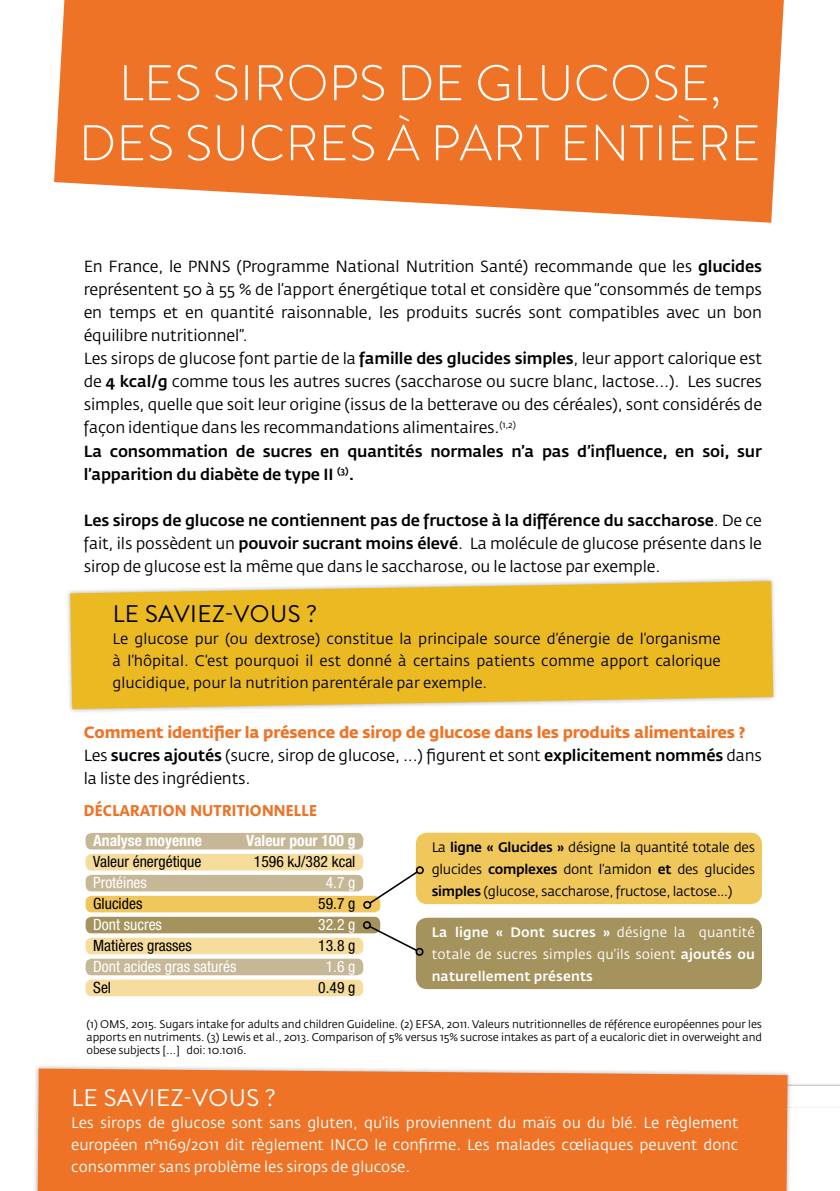
<style>
.page{position:relative;width:840px;height:1191px;background:#fff}
.page>*{position:absolute;margin:0;border:0;box-sizing:border-box;transform-origin:0 0}
.t1{font:300 50px/60px "Brandon Grotesque";letter-spacing:.01em;color:#fff;text-align:center}
.t2{font:24px "Brandon Grotesque";letter-spacing:.02em;color:#000}
.t3{font:24px "Brandon Grotesque";letter-spacing:.02em;color:#fff}
.t4{font:16px/23px "Fedra Sans Std";letter-spacing:-.01em;color:#000}
.t5{font:700 16px/23px "Fedra Sans Std";letter-spacing:-.01em;color:#ee7326}
.t6{font:700 16px "Aroma No 2 LT Pro";letter-spacing:.015em;color:#ee7326}
.t7{font:condensed 15.6px "Helvetica Neue LT Std";color:#000}
.t8{font:condensed 15.6px "Helvetica Neue LT Std";color:#fff}
.t9{font:700 condensed 15.6px "Helvetica Neue LT Std";color:#fff}
.t10{font:15px/22px "Fedra Sans Std";color:#000;text-align:justify}
.t11{font:15px/22px "Fedra Sans Std";color:#fff;text-align:justify}
.t12{font:13.6px/22px "Fedra Sans Std";letter-spacing:-.02em;color:#000;text-align:justify}
.t13{font:13.6px/22px "Fedra Sans Std";letter-spacing:.01em;color:#fff;text-align:justify}
.t14{font:11px/13.2px "Fedra Sans Std";letter-spacing:-.01em;color:#000;text-align:justify}
.s1{font-weight:500}
.s2{font-weight:400;color:#000}
.s3{font-weight:500;color:#000}
</style>
<div class="page">
<div style="left:732px;top:1083px;width:107px;height:25px;background:#000;opacity:.35"></div>
<div style="left:735px;top:1086px;width:104px;height:20px;background:#fff"></div>
<svg style="left:54px;top:0;width:729px;height:223px;background:#ef813c"></svg>
<div style="left:65px;top:576px;width:712px;height:138px;background:#000;opacity:.3"></div>
<svg style="left:70px;top:581px;width:702px;height:128px;background:#ebbf36"></svg>
<div style="left:33px;top:1063px;width:758px;height:128px;background:#000;opacity:.3"></div>
<div style="left:38px;top:1068px;width:749px;height:123px;background:#ee7326"></div>
<div style="left:86px;top:833px;width:277px;height:16px;background:#c6b896;border-radius:6px"></div>
<div style="left:86px;top:916px;width:294px;height:17px;background:#a5935e;border-radius:6px"></div>
<div style="left:86px;top:875px;width:277px;height:16px;background:#c6b896;border-radius:6px"></div>
<div style="left:86px;top:958px;width:277px;height:17px;background:#c6b896;border-radius:6px"></div>
<div style="left:86px;top:854px;width:277px;height:16px;background:#f6dc9d;border-radius:6px"></div>
<div style="left:86px;top:937px;width:277px;height:17px;background:#f6dc9d;border-radius:6px"></div>
<div style="left:86px;top:895px;width:294px;height:17px;background:#f0c75a;border-radius:6px"></div>
<div style="left:86px;top:979px;width:277px;height:17px;background:#f6dc9d;border-radius:6px"></div>
<div style="left:415px;top:832px;width:346px;height:72px;background:#f0c75a;border-radius:11px"></div>
<div style="left:415px;top:917px;width:346px;height:72px;background:#a5935e;border-radius:11px"></div>
<svg style="left:367px;top:872px;width:52px;height:33px"></svg>
<div style="left:415px;top:866px;width:8px;height:8px;border:2px solid #000;border-radius:50%"></div>
<div style="left:363px;top:901px;width:8px;height:8px;border:2px solid #000;border-radius:50%"></div>
<svg style="left:367px;top:924px;width:50px;height:27px"></svg>
<div style="left:415px;top:947px;width:8px;height:8px;border:2px solid #000;border-radius:50%"></div>
<div style="left:363px;top:921px;width:8px;height:8px;border:2px solid #000;border-radius:50%"></div>
<h1 class="t1" style="left:79px;top:53px;width:682px">LES SIROPS DE GLUCOSE,<br>DES SUCRES À PART ENTIÈRE</h1>
<p class="t4" style="left:84px;top:255px;width:679px">En France, le PNNS (Programme National Nutrition Santé) recommande que les <span class="s1">glucides </span>représentent 50 à 55 % de l’apport énergétique total et considère que ‘‘consommés de temps en temps et en quantité raisonnable, les produits sucrés sont compatibles avec un bon équilibre nutritionnel”.<br>Les sirops de glucose font partie de la <span class="s1">famille des glucides simples</span>, leur apport calorique est de <span class="s1">4 kcal/g</span> comme tous les autres sucres (saccharose ou sucre blanc, lactose...). Les sucres simples, quelle que soit leur origine (issus de la betterave ou des céréales), sont considérés de façon identique dans les recommandations alimentaires.<sup>(1,2)<br></sup><span class="s1">La consommation de sucres en quantités normales n’a pas d’influence, en soi, sur l’apparition du diabète de type II</span> <sup>(3)</sup><span class="s1">.</span></p>
<p class="t4" style="left:84px;top:508px;width:679px;text-align:justify"><span class="s1">Les sirops de glucose ne contiennent pas de fructose à la différence du saccharose</span>. De ce fait, ils possèdent un <span class="s1">pouvoir sucrant moins élevé</span>. La molécule de glucose présente dans le sirop de glucose est la même que dans le saccharose, ou le lactose par exemple.</p>
<h2 class="t2" style="left:113px;top:597px;width:206px">LE SAVIEZ-VOUS ?</h2>
<p class="t10" style="left:112px;top:627px;width:609px">Le glucose pur (ou dextrose) constitue la principale source d’énergie de l’organisme à l’hôpital. C’est pourquoi il est donné à certains patients comme apport calorique glucidique, pour la nutrition parentérale par exemple.</p>
<p class="t5" style="left:84px;top:720px;width:679px">Comment identifier la présence de sirop de glucose dans les produits alimentaires ?<br><span class="s2">Les</span> <span class="s3">sucres ajoutés</span> <span class="s2">(sucre, sirop de glucose, ...) figurent et sont</span> <span class="s3">explicitement nommés</span> <span class="s2">dans la liste des ingrédients.</span></p>
<p class="t6" style="left:84px;top:800px;width:235px">DÉCLARATION NUTRITIONNELLE</p>
<p class="t9" style="left:93px;top:830px;width:110px">Analyse moyenne</p>
<p class="t9" style="left:246px;top:830px;width:111px">Valeur pour 100 g</p>
<p class="t7" style="left:93px;top:852px;width:109px">Valeur énergétique</p>
<p class="t7" style="left:254px;top:852px;width:103px">1596 kJ/382 kcal</p>
<p class="t8" style="left:93px;top:873px;width:55px">Protéines</p>
<p class="t8" style="left:325px;top:873px;width:31px">4.7 g</p>
<p class="t7" style="left:93px;top:894px;width:51px">Glucides</p>
<p class="t7" style="left:318px;top:894px;width:39px">59.7 g</p>
<p class="t8" style="left:93px;top:915px;width:70px">Dont sucres</p>
<p class="t8" style="left:318px;top:915px;width:39px">32.2 g</p>
<p class="t7" style="left:93px;top:936px;width:100px">Matières grasses</p>
<p class="t7" style="left:318px;top:936px;width:39px">13.8 g</p>
<p class="t8" style="left:93px;top:957px;width:145px">Dont acides gras saturés</p>
<p class="t8" style="left:325px;top:957px;width:31px">1.6 g</p>
<p class="t7" style="left:93px;top:978px;width:19px">Sel</p>
<p class="t7" style="left:318px;top:978px;width:39px">0.49 g</p>
<p class="t12" style="left:431px;top:836px;width:324px">La <span class="s1">ligne « Glucides »</span> désigne la quantité totale des glucides <span class="s1">complexes</span> dont l’amidon <span class="s1">et</span> des glucides <span class="s1">simples</span> (glucose, saccharose, fructose, lactose…)</p>
<p class="t13" style="left:431px;top:920px;width:324px"><span class="s1">La ligne « Dont sucres »</span> désigne la quantité totale de sucres simples qu’ils soient <span class="s1">ajoutés ou naturellement présents</span></p>
<p class="t14" style="left:87px;top:1017px;width:676px">(1) OMS, 2015. Sugars intake for adults and children Guideline. (2) EFSA, 2011. Valeurs nutritionnelles de référence européennes pour les apports en nutriments. (3) Lewis et al., 2013. Comparison of 5% versus 15% sucrose intakes as part of a eucaloric diet in overweight and obese subjects [...] doi: 10.1016.</p>
<h2 class="t3" style="left:71px;top:1081px;width:206px">LE SAVIEZ-VOUS ?</h2>
<p class="t11" style="left:71px;top:1111px;width:668px">Les sirops de glucose sont sans gluten, qu’ils proviennent du maïs ou du blé. Le règlement européen n°1169/2011 dit règlement INCO le confirme. Les malades cœliaques peuvent donc consommer sans problème les sirops de glucose.</p>
</div>
